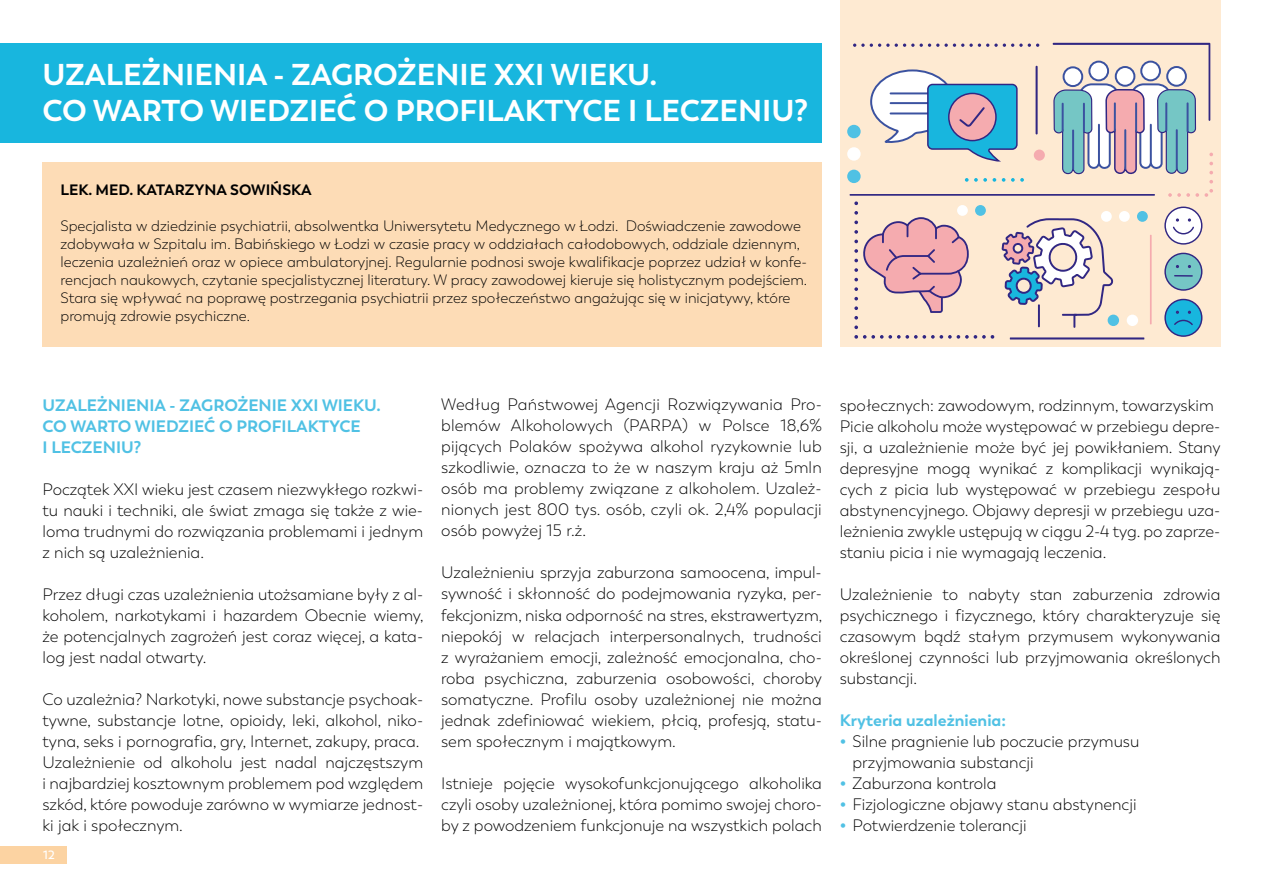
<style>
.page{position:relative;width:1263px;height:893px;background:#fff}
.page>*{position:absolute;margin:0;border:0;box-sizing:border-box;transform-origin:0 0}
.t1{font:700 30px/36px "Trenda";color:#fff}
.t2{font:300 16.5px/21px "Trenda";color:#000;text-align:justify}
.t3{font:700 16.5px/21px "Trenda";color:#50c1e4}
.t4{font:300 15px/18px "Trenda";color:#000}
.t5{font:700 15px "Trenda";color:#000}
.t6{font:600 12px "Trenda";color:#fff}
.s1{font-weight:700;color:#50c1e4}
</style>
<div class="page">
<div style="left:43px;top:162px;width:779px;height:185px;background:#fddcb6"></div>
<div style="left:840px;top:0;width:380px;height:347px;background:#feead2"></div>
<div style="left:0;top:43px;width:822px;height:99px;background:#18b6de"></div>
<div style="left:0;top:846px;width:67px;height:17px;background:#fcd3a2"></div>
<div style="left:847px;top:170px;width:14px;height:13px;background:#50c1e4;border-radius:50%"></div>
<div style="left:847px;top:147px;width:14px;height:14px;background:#fff;border-radius:50%"></div>
<div style="left:847px;top:125px;width:14px;height:13px;background:#50c1e4;border-radius:50%"></div>
<svg style="left:853px;top:42px;width:360px;height:298px"></svg>
<hr style="left:1165px;top:103px;width:2px;height:28px;background:#3b52a0">
<hr style="left:1186px;top:103px;width:2px;height:28px;background:#3b52a0">
<hr style="left:1176px;top:130px;width:2px;height:39px;background:#3b52a0">
<hr style="left:849px;top:194px;width:306px;height:2px;background:#312783">
<h1 class="t1" style="left:43px;top:57px;width:767px">UZALEŻNIENIA - ZAGROŻENIE XXI WIEKU.<br>CO WARTO WIEDZIEĆ O PROFILAKTYCE I LECZENIU?</h1>
<p class="t5" style="left:61px;top:180px;width:253px">LEK. MED. KATARZYNA SOWIŃSKA</p>
<p class="t4" style="left:61px;top:217px;width:748px">Specjalista w dziedzinie psychiatrii, absolwentka Uniwersytetu Medycznego w Łodzi. Doświadczenie zawodowe zdobywała w Szpitalu im. Babińskiego w Łodzi w czasie pracy w oddziałach całodobowych, oddziale dziennym, leczenia uzależnień oraz w opiece ambulatoryjnej. Regularnie podnosi swoje kwalifikacje poprzez udział w konfe&shy;rencjach naukowych, czytanie specjalistycznej literatury. W pracy zawodowej kieruje się holistycznym podejściem.<br>Stara się wpływać na poprawę postrzegania psychiatrii przez społeczeństwo angażując się w inicjatywy, które promują zdrowie psychiczne.</p>
<p class="t3" style="left:43px;top:395px;width:340px">UZALEŻNIENIA - ZAGROŻENIE XXI WIEKU.<br>CO WARTO WIEDZIEĆ O PROFILAKTYCE<br>I LECZENIU?</p>
<p class="t2" style="left:43px;top:479px;width:382px">Początek XXI wieku jest czasem niezwykłego rozkwi&shy;tu nauki i techniki, ale świat zmaga się także z wie&shy;loma trudnymi do rozwiązania problemami i jednym z nich są uzależnienia.</p>
<p class="t2" style="left:43px;top:584px;width:383px">Przez długi czas uzależnienia utożsamiane były z al&shy;koholem, narkotykami i hazardem Obecnie wiemy, że potencjalnych zagrożeń jest coraz więcej, a kata&shy;log jest nadal otwarty.</p>
<p class="t2" style="left:43px;top:689px;width:382px;text-align:left">Co uzależnia? Narkotyki, nowe substancje psychoak&shy;tywne, substancje lotne, opioidy, leki, alkohol, niko&shy;tyna, seks i pornografia, gry, Internet, zakupy, praca.<br>Uzależnienie od alkoholu jest nadal najczęstszym i najbardziej kosztownym problemem pod względem szkód, które powoduje zarówno w wymiarze jednost&shy;ki jak i społecznym.</p>
<p class="t6" style="left:43px;top:847px;width:13px">12</p>
<p class="t2" style="left:441px;top:394px;width:382px">Według Państwowej Agencji Rozwiązywania Pro&shy;blemów Alkoholowych (PARPA) w Polsce 18,6% pijących Polaków spożywa alkohol ryzykownie lub szkodliwie, oznacza to że w naszym kraju aż 5mln osób ma problemy związane z alkoholem. Uzależ&shy;nionych jest 800 tys. osób, czyli ok. 2,4% populacji osób powyżej 15 r.ż.</p>
<p class="t2" style="left:441px;top:562px;width:383px">Uzależnieniu sprzyja zaburzona samoocena, impul&shy;sywność i skłonność do podejmowania ryzyka, per&shy;fekcjonizm, niska odporność na stres, ekstrawertyzm, niepokój w relacjach interpersonalnych, trudności z wyrażaniem emocji, zależność emocjonalna, cho&shy;roba psychiczna, zaburzenia osobowości, choroby somatyczne. Profilu osoby uzależnionej nie można jednak zdefiniować wiekiem, płcią, profesją, statu&shy;sem społecznym i majątkowym.</p>
<p class="t2" style="left:441px;top:772px;width:382px">Istnieje pojęcie wysokofunkcjonującego alkoholika czyli osoby uzależnionej, która pomimo swojej choro&shy;by z powodzeniem funkcjonuje na wszystkich polach</p>
<p class="t2" style="left:840px;top:394px;width:382px;text-align:left">społecznych: zawodowym, rodzinnym, towarzyskim Picie alkoholu może występować w przebiegu depre&shy;sji, a uzależnienie może być jej powikłaniem. Stany depresyjne mogą wynikać z komplikacji wynikają&shy;cych z picia lub występować w przebiegu zespołu abstynencyjnego. Objawy depresji w przebiegu uza&shy;leżnienia zwykle ustępują w ciągu 2-4 tyg. po zaprze&shy;staniu picia i nie wymagają leczenia.</p>
<p class="t2" style="left:840px;top:584px;width:382px">Uzależnienie to nabyty stan zaburzenia zdrowia psychicznego i fizycznego, który charakteryzuje się czasowym bądź stałym przymusem wykonywania określonej czynności lub przyjmowania określonych substancji.</p>
<p class="t3" style="left:840px;top:709px;width:168px">Kryteria uzależnienia:</p>
<p class="t2" style="left:852px;top:731px;width:288px;text-indent:-13px"><span class="s1">•</span> Silne pragnienie lub poczucie przymusu przyjmowania substancji</p>
<p class="t2" style="left:840px;top:773px;width:158px"><span class="s1">•</span> Zaburzona kontrola</p>
<p class="t2" style="left:840px;top:794px;width:298px"><span class="s1">•</span> Fizjologiczne objawy stanu abstynencji</p>
<p class="t2" style="left:840px;top:815px;width:188px"><span class="s1">•</span> Potwierdzenie tolerancji</p>
</div>
